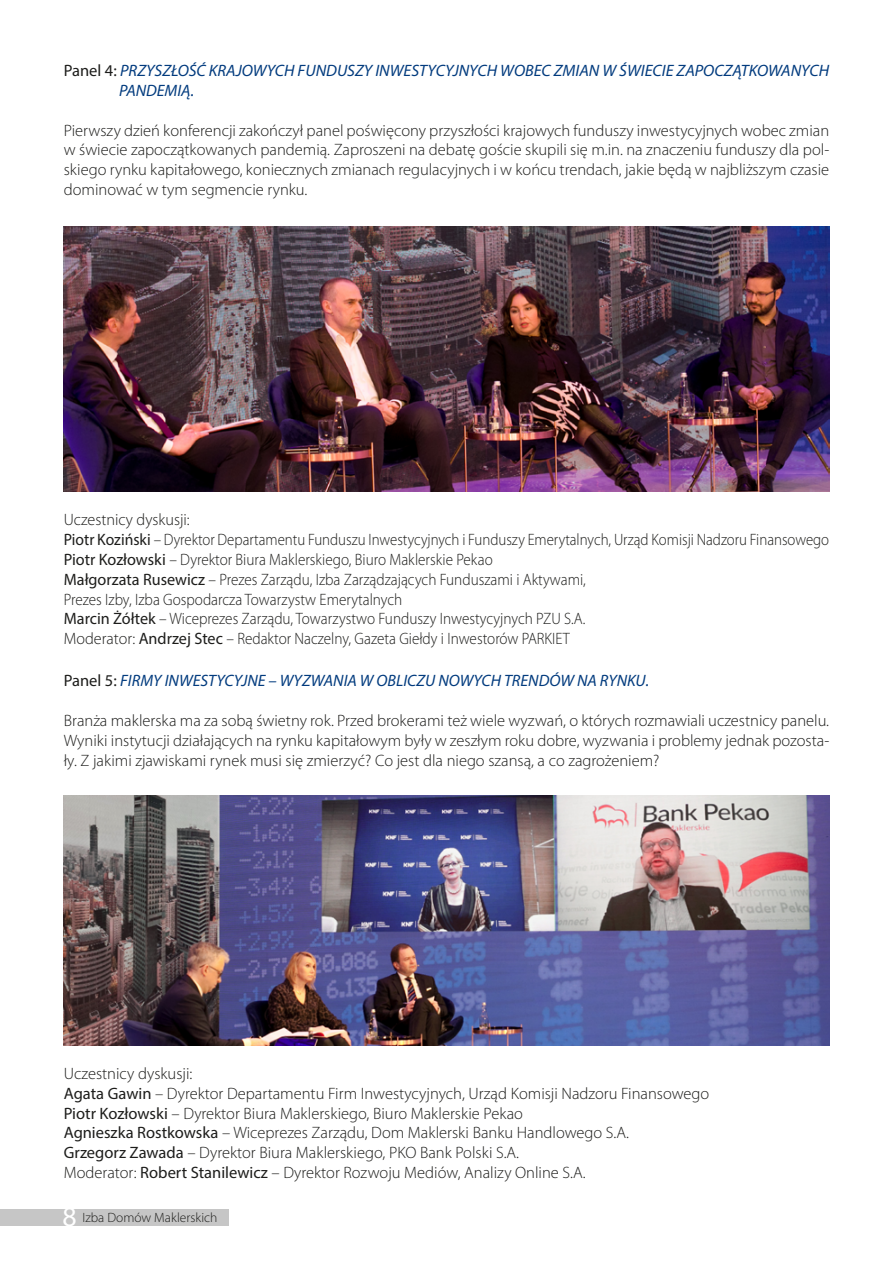
<style>
.page{position:relative;width:893px;height:1263px;background:#fff}
.page>*{position:absolute;margin:0;border:0;box-sizing:border-box;transform-origin:0 0}
.t1{font:300 16.5px/19.8px "Myriad Pro";color:#1d1d1b;text-align:justify}
.t2{font:italic 16.5px/19.8px "Myriad Pro";color:#023b7e}
.t3{font:300 13.5px "Myriad Pro";color:#1d1d1b}
.s1{font-style:normal;color:#1d1d1b}
.s2{font-weight:400}
.s3{font-weight:400;font-size:27.75px;color:#fff}
</style>
<div class="page">
<img style="left:64px;top:795px;width:765px;height:250px">
<img style="left:64px;top:226px;width:765px;height:266px">
<div style="left:0;top:1209px;width:228px;height:17px;background:#c6c6c6"></div>
<p class="t2" style="left:119px;top:60px;width:712px;text-indent:-55px"><span class="s1">Panel 4:</span> PRZYSZŁOŚĆ KRAJOWYCH FUNDUSZY INWESTYCYJNYCH WOBEC ZMIAN W ŚWIECIE ZAPOCZĄTKOWANYCH<br>PANDEMIĄ.</p>
<p class="t1" style="left:64px;top:120px;width:767px">Pierwszy dzień konferencji zakończył panel poświęcony przyszłości krajowych funduszy inwestycyjnych wobec zmian w świecie zapoczątkowanych pandemią. Zaproszeni na debatę goście skupili się m.in. na znaczeniu funduszy dla pol&shy;skiego rynku kapitałowego, koniecznych zmianach regulacyjnych i w końcu trendach, jakie będą w najbliższym czasie dominować w tym segmencie rynku.</p>
<p class="t1" style="left:64px;top:510px;width:767px;text-align:left">Uczestnicy dyskusji:<br><span class="s2">Piotr Koziński</span> – Dyrektor Departamentu Funduszu Inwestycyjnych i Funduszy Emerytalnych, Urząd Komisji Nadzoru Finansowego <span class="s2">Piotr Kozłowski</span> – Dyrektor Biura Maklerskiego, Biuro Maklerskie Pekao<br><span class="s2">Małgorzata Rusewicz</span> – Prezes Zarządu, Izba Zarządzających Funduszami i Aktywami,<br>Prezes Izby, Izba Gospodarcza Towarzystw Emerytalnych<br><span class="s2">Marcin Żółtek</span> – Wiceprezes Zarządu, Towarzystwo Funduszy Inwestycyjnych PZU S.A.<br>Moderator: <span class="s2">Andrzej Stec</span> – Redaktor Naczelny, Gazeta Giełdy i Inwestorów PARKIET</p>
<p class="t2" style="left:64px;top:671px;width:587px"><span class="s1">Panel 5:</span> FIRMY INWESTYCYJNE – WYZWANIA W OBLICZU NOWYCH TRENDÓW NA RYNKU.</p>
<p class="t1" style="left:64px;top:711px;width:767px">Branża maklerska ma za sobą świetny rok. Przed brokerami też wiele wyzwań, o których rozmawiali uczestnicy panelu.<br>Wyniki instytucji działających na rynku kapitałowym były w zeszłym roku dobre, wyzwania i problemy jednak pozosta&shy;ły. Z jakimi zjawiskami rynek musi się zmierzyć? Co jest dla niego szansą, a co zagrożeniem?</p>
<p class="t1" style="left:64px;top:1064px;width:647px;text-align:left">Uczestnicy dyskusji:<br><span class="s2">Agata Gawin</span> – Dyrektor Departamentu Firm Inwestycyjnych, Urząd Komisji Nadzoru Finansowego <span class="s2">Piotr Kozłowski</span> – Dyrektor Biura Maklerskiego, Biuro Maklerskie Pekao<br><span class="s2">Agnieszka Rostkowska</span> – Wiceprezes Zarządu, Dom Maklerski Banku Handlowego S.A.<br><span class="s2">Grzegorz Zawada</span> – Dyrektor Biura Maklerskiego, PKO Bank Polski S.A.<br>Moderator: <span class="s2">Robert Stanilewicz</span> – Dyrektor Rozwoju Mediów, Analizy Online S.A.</p>
<p class="t3" style="left:62px;top:1210px;width:157px"><span class="s3">8</span> Izba Domów Maklerskich</p>
</div>
